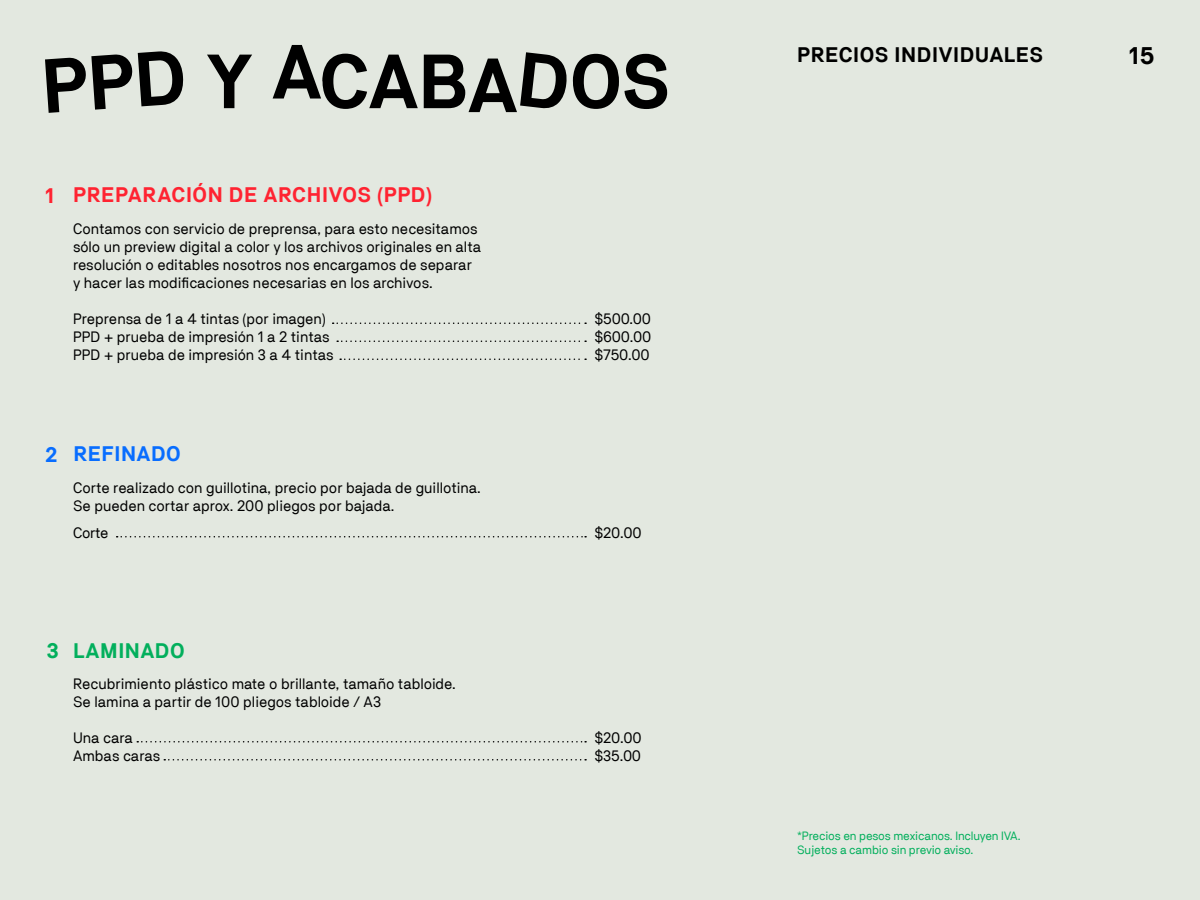
<style>
.page{position:relative;width:1200px;height:900px;background:#e3e8e0}
.page>*{position:absolute;margin:0;border:0;box-sizing:border-box;transform-origin:0 0}
.t1{font:700 24px "NB Akademie Std";color:#000}
.t2{font:700 21px "NB Akademie Std";letter-spacing:.02em;color:#ff2331}
.t3{font:700 21px "NB Akademie Std";letter-spacing:.02em;color:#000}
.t4{font:700 21px "NB Akademie Std";letter-spacing:.025em;color:#02af5c}
.t5{font:700 21px "NB Akademie Std";letter-spacing:.025em;color:#086dff}
.t6{font:15px/18px "NB Akademie Std";color:#000}
.t7{font:12px/14.4px "NB Akademie Std";letter-spacing:-.01em;color:#02af5c}
</style>
<div class="page">
<svg style="left:333px;top:322px;width:253px;height:2px"></svg>
<svg style="left:117px;top:536px;width:469px;height:2px"></svg>
<svg style="left:337px;top:340px;width:249px;height:2px"></svg>
<svg style="left:340px;top:358px;width:246px;height:2px"></svg>
<svg style="left:137px;top:741px;width:449px;height:2px"></svg>
<svg style="left:164px;top:759px;width:422px;height:2px"></svg>
<svg style="left:45px;top:54px;width:87px;height:59px"></svg>
<svg style="left:138px;top:51px;width:46px;height:55px"></svg>
<svg style="left:207px;top:55px;width:45px;height:53px"></svg>
<svg style="left:273px;top:45px;width:145px;height:64px"></svg>
<svg style="left:424px;top:52px;width:143px;height:60px"></svg>
<svg style="left:573px;top:54px;width:46px;height:55px"></svg>
<svg style="left:625px;top:54px;width:42px;height:55px"></svg>
<h2 class="t3" style="left:797px;top:43px;width:248px">PRECIOS INDIVIDUALES</h2>
<h1 class="t1" style="left:1129px;top:42px;width:28px">15</h1>
<h2 class="t2" style="left:45px;top:183px;width:11px">1</h2>
<h2 class="t2" style="left:73px;top:183px;width:360px">PREPARACIÓN DE ARCHIVOS (PPD)</h2>
<p class="t6" style="left:73px;top:219px;width:410px">Contamos con servicio de preprensa, para esto necesitamos sólo un preview digital a color y los archivos originales en alta resolución o editables nosotros nos encargamos de separar y hacer las modificaciones necesarias en los archivos.</p>
<p class="t6" style="left:73px;top:309px;width:262px">Preprensa de 1 a 4 tintas (por imagen)<br>PPD + prueba de impresión 1 a 2 tintas<br>PPD + prueba de impresión 3 a 4 tintas</p>
<p class="t6" style="left:595px;top:310px;width:58px">$500.00</p>
<p class="t6" style="left:595px;top:328px;width:58px">$600.00</p>
<p class="t6" style="left:595px;top:346px;width:57px">$750.00</p>
<h2 class="t5" style="left:45px;top:442px;width:14px">2</h2>
<h2 class="t5" style="left:73px;top:442px;width:109px">REFINADO</h2>
<p class="t6" style="left:73px;top:478px;width:409px">Corte realizado con guillotina, precio por bajada de guillotina.<br>Se pueden cortar aprox. 200 pliegos por bajada.</p>
<p class="t6" style="left:73px;top:523px;width:37px">Corte</p>
<p class="t6" style="left:595px;top:523px;width:49px">$20.00</p>
<h2 class="t4" style="left:47px;top:639px;width:14px">3</h2>
<h2 class="t4" style="left:73px;top:639px;width:113px">LAMINADO</h2>
<p class="t6" style="left:73px;top:675px;width:384px">Recubrimiento plástico mate o brillante, tamaño tabloide.<br>Se lamina a partir de 100 pliegos tabloide / A3</p>
<p class="t6" style="left:73px;top:729px;width:89px">Una cara<br>Ambas caras</p>
<p class="t6" style="left:595px;top:728px;width:49px">$20.00</p>
<p class="t6" style="left:595px;top:746px;width:48px">$35.00</p>
<p class="t7" style="left:797px;top:828px;width:225px">*Precios en pesos mexicanos. Incluyen IVA.<br>Sujetos a cambio sin previo aviso.</p>
</div>
